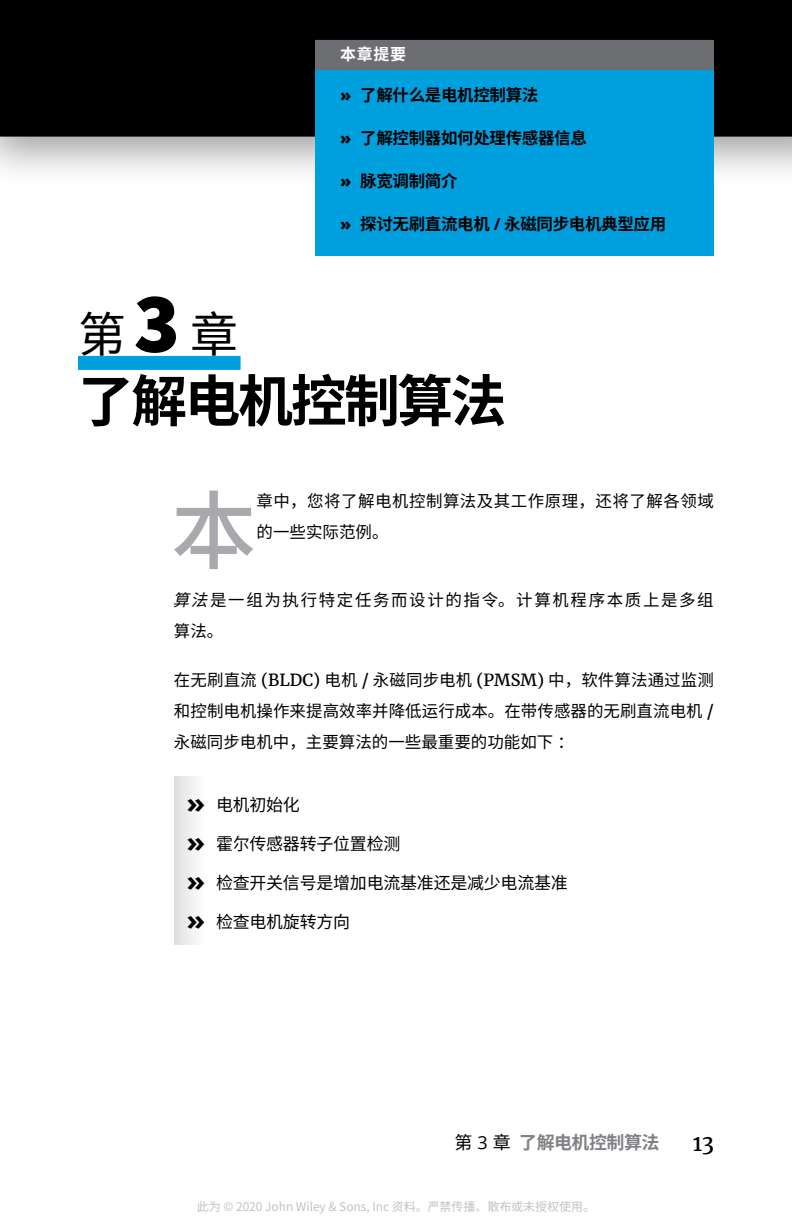
<style>
.page{position:relative;width:792px;height:1224px;background:#fff}
.page>*{position:absolute;margin:0;border:0;box-sizing:border-box;transform-origin:0 0}
.t1{font:500 85.6px "Noto Sans Hans";color:#a7a9ac}
.t2{font:700 56px "Noto Sans Hans";letter-spacing:-.05em;color:#000}
.t3{font:48px "Noto Sans Hans";color:#000}
.t4{font:22px "Merriweather";color:#000}
.t5{font:700 18px "Noto Sans Hans";letter-spacing:-.03em;color:#808285}
.t6{font:17px "Noto Sans Hans";letter-spacing:-.015em;color:#000}
.t7{font:16.4px/31px "Noto Sans Hans";letter-spacing:.015em;color:#000}
.t8{font:700 16.4px "Noto Sans Hans";letter-spacing:-.02em;color:#000}
.t9{font:16.4px/31px "Noto Sans Hans";letter-spacing:.095em;color:#000}
.t10{font:700 16px "Noto Sans Hans";color:#fff}
.t11{font:12px "Noto Sans CJ Kjp";letter-spacing:-.005em;color:#bfc2c4}
.s1{font-family:"Source Sans Pro";font-weight:900;font-size:86px}
.s2{font-family:"Open Sans";font-weight:800}
.s3{font-family:"Open Sans"}
.s4{font-style:italic}
.s5{font-family:"Merriweather"}
.s6{font-family:"Open Sans";font-weight:700;font-size:28px}
.s7{font-weight:400;color:#000}
.s8{font-family:"Open Sans";font-weight:400;color:#000}
</style>
<div class="page">
<div style="left:0;top:0;width:792px;height:188px;background:#000;opacity:.37"></div>
<div style="left:0;top:0;width:792px;height:137px;background:#000"></div>
<div style="left:174px;top:776px;width:88px;height:51px;background:linear-gradient(to right,#ecedee,#fff)"></div>
<div style="left:174px;top:815px;width:88px;height:51px;background:linear-gradient(to right,#ecedee,#fff)"></div>
<div style="left:174px;top:854px;width:88px;height:51px;background:linear-gradient(to right,#ecedee,#fff)"></div>
<div style="left:174px;top:893px;width:88px;height:51px;background:linear-gradient(to right,#ecedee,#fff)"></div>
<div style="left:78px;top:356px;width:163px;height:14px;background:#00a0df"></div>
<div style="left:315px;top:40px;width:399px;height:216px;background:#00a0df"></div>
<div style="left:315px;top:40px;width:399px;height:30px;background:#6d6e71"></div>
<p class="t3" style="left:78px;top:307px;width:162px">第<span class="s1">3</span>章</p>
<p class="t10" style="left:340px;top:45px;width:67px">本章提要</p>
<p class="t8" style="left:340px;top:86px;width:200px"><span class="s2">»</span> 了解什么是电机控制算法</p>
<p class="t8" style="left:340px;top:129px;width:248px"><span class="s2">»</span> 了解控制器如何处理传感器信息</p>
<p class="t8" style="left:340px;top:172px;width:119px"><span class="s2">»</span> 脉宽调制简介</p>
<p class="t8" style="left:340px;top:215px;width:328px"><span class="s2">»</span> 探讨无刷直流电机 <span class="s3">/</span> 永磁同步电机典型应用</p>
<p class="t2" style="left:78px;top:369px;width:430px">了解电机控制算法</p>
<p class="t1" style="left:171px;top:483px;width:87px">本</p>
<p class="t7" style="left:257px;top:486px;width:459px">章中，您将了解电机控制算法及其工作原理，还将了解各领域的一些实际范例。</p>
<p class="t9" style="left:173px;top:585px;width:543px"><span class="s4">算法</span>是一组为执行特定任务而设计的指令。计算机程序本质上是多组算法。</p>
<p class="t7" style="left:174px;top:665px;width:542px;text-align:justify">在无刷直流 <span class="s5">(BLDC)</span> 电机 <span class="s5">/</span> 永磁同步电机 <span class="s5">(PMSM)</span> 中，软件算法通过监测和控制电机操作来提高效率并降低运行成本。在带传感器的无刷直流电机 <span class="s5">/</span>永磁同步电机中，主要算法的一些最重要的功能如下：</p>
<p class="t6" style="left:187px;top:795px;width:115px"><span class="s6">»</span> 电机初始化</p>
<p class="t6" style="left:187px;top:834px;width:215px"><span class="s6">»</span> 霍尔传感器转子位置检测</p>
<p class="t6" style="left:187px;top:873px;width:383px"><span class="s6">»</span> 检查开关信号是增加电流基准还是减少电流基准</p>
<p class="t6" style="left:187px;top:912px;width:165px"><span class="s6">»</span> 检查电机旋转方向</p>
<p class="t5" style="left:454px;top:1132px;width:207px"><span class="s7">第</span> <span class="s8">3</span> <span class="s7">章</span> 了解电机控制算法</p>
<p class="t4" style="left:693px;top:1128px;width:23px">13</p>
<p class="t11" style="left:197px;top:1200px;width:400px">此为 © 2020 John Wiley &amp; Sons, Inc 资料。严禁传播、散布或未授权使用。</p>
</div>
